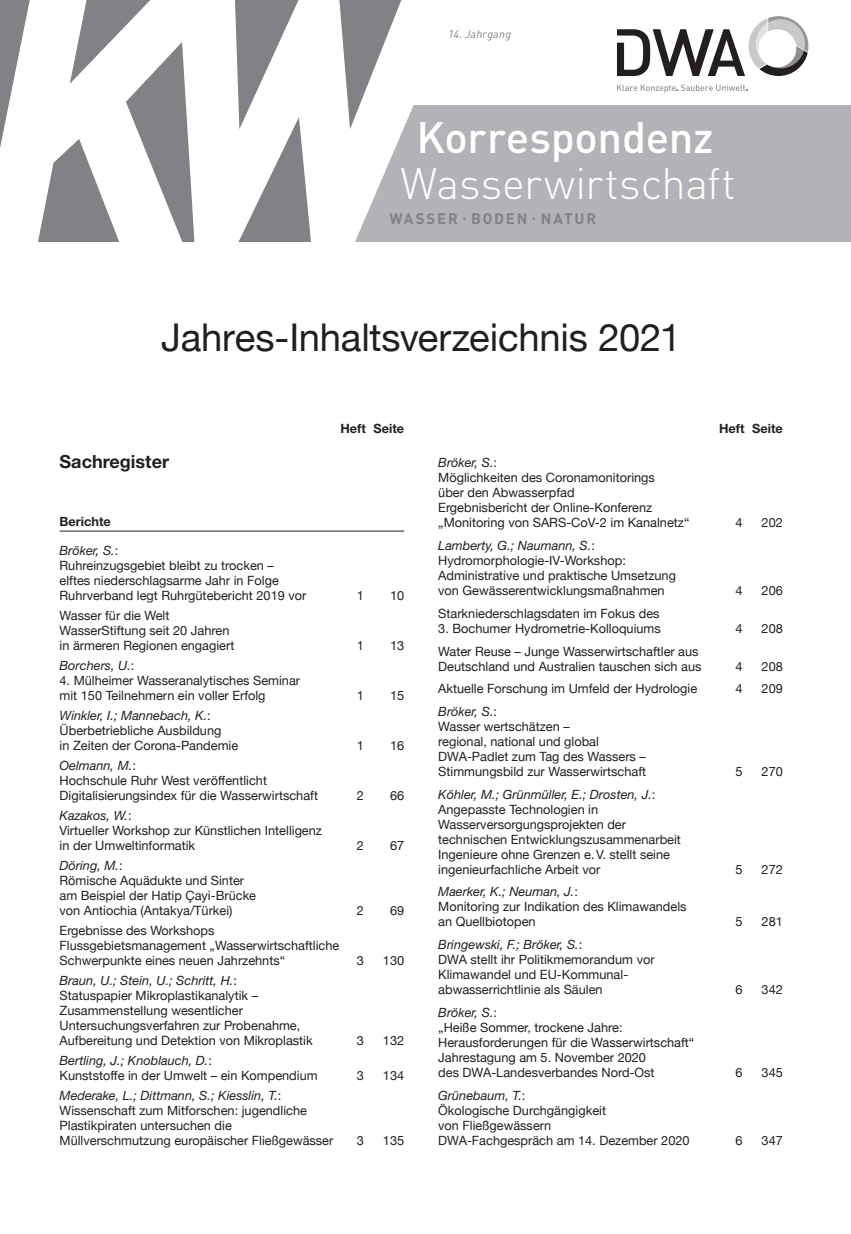
<style>
.page{position:relative;width:851px;height:1234px;background:#fff}
.page>*{position:absolute;margin:0;border:0;box-sizing:border-box;transform-origin:0 0}
.t1{font:300 43.5px "DINOT";letter-spacing:-.005em;color:#fff}
.t2{font:500 43.5px "DINOT";letter-spacing:-.01em;color:#fff}
.t3{font:38.25px "Helvetica Neue";letter-spacing:-.005em;color:#231f20}
.Head-1{font:700 18.15px "Helvetica Neue LT Std";color:#231f20}
.t4{font:700 15px "DINOT";letter-spacing:.115em;color:#808285}
.Inhalt-body{font:12.75px/15px "Helvetica Neue";color:#231f20}
.Heft-Seite{font:700 12.75px "Helvetica Neue LT Std";color:#231f20}
.Inhalt-body-2{font:italic 12.75px "Helvetica Neue LT Std";color:#231f20}
.Inhalt-ZÜ{font:700 12.75px "Helvetica Neue LT Std";color:#231f20}
.t5{font:italic 11.25px "DINOT";letter-spacing:.015em;color:#808285}
.s1{font-family:"Helvetica Neue LT Std";font-style:italic}
.s2{font-family:"Helvetica Neue";font-style:normal}
</style>
<div class="page">
<hr style="left:60px;top:530px;width:344px;height:1px;background:#231f20">
<div style="left:191px;top:105px;width:659px;height:137px;background:#b2b3b7"></div>
<svg style="left:617px;top:84px;width:130px;height:9px"></svg>
<svg style="left:617px;top:16px;width:191px;height:60px"></svg>
<svg style="left:0;top:0;width:414px;height:242px"></svg>
<p class="t5" style="left:448px;top:25px;width:64px">14. Jahrgang</p>
<p class="t2" style="left:416px;top:104px;width:298px">Korrespondenz</p>
<p class="t1" style="left:400px;top:150px;width:336px">Wasserwirtschaft</p>
<p class="t4" style="left:389px;top:207px;width:208px">WASSER · BODEN · NATUR</p>
<p class="t3" style="left:161px;top:310px;width:521px">Jahres-Inhaltsverzeichnis 2021</p>
<p class="Head-1" style="left:60px;top:450px;width:111px">Sachregister</p>
<p class="Inhalt-ZÜ" style="left:60px;top:514px;width:53px">Berichte</p>
<p class="Inhalt-body" style="left:60px;top:543px;width:248px"><span class="s1">Bröker, S.</span>:<br>Ruhreinzugsgebiet bleibt zu trocken – elftes niederschlagsarme Jahr in Folge Ruhrverband legt Ruhrgütebericht 2019 vor</p>
<p class="Heft-Seite" style="left:340px;top:420px;width:65px">Heft Seite</p>
<p class="Heft-Seite" style="left:719px;top:420px;width:65px">Heft Seite</p>
<p class="Inhalt-body" style="left:356px;top:588px;width:9px">1</p>
<p class="Inhalt-body" style="left:390px;top:588px;width:16px">10</p>
<p class="Inhalt-body" style="left:438px;top:456px;width:253px"><span class="s1">Bröker, S.</span>:<br>Möglichkeiten des Coronamonitorings<br>über den Abwasserpfad<br>Ergebnisbericht der Online-Konferenz „Monitoring von SARS-CoV-2 im Kanalnetz“</p>
<p class="Inhalt-body" style="left:438px;top:538px;width:239px"><span class="s1">Lamberty, G.; Naumann, S.</span>:<br>Hydromorphologie-IV-Workshop:<br>Administrative und praktische Umsetzung von Gewässerentwicklungsmaßnahmen</p>
<p class="Inhalt-body" style="left:735px;top:516px;width:9px">4</p>
<p class="Inhalt-body" style="left:761px;top:516px;width:23px">202</p>
<p class="Inhalt-body" style="left:735px;top:583px;width:9px">4</p>
<p class="Inhalt-body" style="left:761px;top:583px;width:23px">206</p>
<p class="Inhalt-body" style="left:60px;top:608px;width:176px">Wasser für die Welt<br>WasserStiftung seit 20 Jahren in ärmeren Regionen engagiert</p>
<p class="Inhalt-body-2" style="left:60px;top:657px;width:76px">Borchers, U.<span class="s2">:</span></p>
<p class="Inhalt-body" style="left:60px;top:673px;width:242px">4. Mülheimer Wasseranalytisches Seminar mit 150 Teilnehmern ein voller Erfolg</p>
<p class="Inhalt-body" style="left:60px;top:708px;width:180px"><span class="s1">Winkler, I.; Mannebach, K.</span>:<br>Überbetriebliche Ausbildung<br>in Zeiten der Corona-Pandemie</p>
<p class="Inhalt-body" style="left:60px;top:758px;width:260px"><span class="s1">Oelmann, M.</span>:<br>Hochschule Ruhr West veröffentlicht<br>Digitalisierungsindex für die Wasserwirtschaft</p>
<p class="Inhalt-body" style="left:60px;top:808px;width:264px"><span class="s1">Kazakos, W.</span>:<br>Virtueller Workshop zur Künstlichen Intelligenz in der Umweltinformatik</p>
<p class="Inhalt-body" style="left:60px;top:858px;width:198px"><span class="s1">Döring, M.</span>:<br>Römische Aquädukte und Sinter am Beispiel der Hatip Çayi-Brücke von Antiochia (Antakya/Türkei)</p>
<p class="Inhalt-body" style="left:60px;top:923px;width:281px">Ergebnisse des Workshops<br>Flussgebietsmanagement „Wasserwirtschaftliche<br>Schwerpunkte eines neuen Jahrzehnts“</p>
<p class="Inhalt-body" style="left:60px;top:973px;width:254px"><span class="s1">Braun, U.; Stein, U.; Schritt, H.</span>:<br>Statuspapier Mikroplastikanalytik – Zusammenstellung wesentlicher Untersuchungsverfahren zur Probenahme, Aufbereitung und Detektion von Mikroplastik</p>
<p class="Inhalt-body" style="left:60px;top:1053px;width:259px"><span class="s1">Bertling, J.; Knoblauch, D.</span>:<br>Kunststoffe in der Umwelt – ein Kompendium</p>
<p class="Inhalt-body" style="left:60px;top:1087px;width:275px"><span class="s1">Mederake, L.; Dittmann, S.; Kiesslin, T.</span>:<br>Wissenschaft zum Mitforschen: jugendliche Plastikpiraten untersuchen die Müllverschmutzung europäischer Fließgewässer</p>
<p class="Inhalt-body" style="left:356px;top:638px;width:9px">1</p>
<p class="Inhalt-body" style="left:390px;top:638px;width:16px">13</p>
<p class="Inhalt-body" style="left:356px;top:688px;width:9px">1</p>
<p class="Inhalt-body" style="left:390px;top:688px;width:16px">15</p>
<p class="Inhalt-body" style="left:356px;top:738px;width:9px">1</p>
<p class="Inhalt-body" style="left:390px;top:738px;width:16px">16</p>
<p class="Inhalt-body" style="left:356px;top:788px;width:9px">2</p>
<p class="Inhalt-body" style="left:390px;top:788px;width:16px">66</p>
<p class="Inhalt-body" style="left:356px;top:838px;width:9px">2</p>
<p class="Inhalt-body" style="left:390px;top:838px;width:16px">67</p>
<p class="Inhalt-body" style="left:356px;top:903px;width:9px">2</p>
<p class="Inhalt-body" style="left:390px;top:903px;width:16px">69</p>
<p class="Inhalt-body" style="left:356px;top:953px;width:9px">3</p>
<p class="Inhalt-body" style="left:383px;top:953px;width:23px">130</p>
<p class="Inhalt-body" style="left:356px;top:1033px;width:9px">3</p>
<p class="Inhalt-body" style="left:383px;top:1033px;width:23px">132</p>
<p class="Inhalt-body" style="left:356px;top:1068px;width:9px">3</p>
<p class="Inhalt-body" style="left:383px;top:1068px;width:23px">134</p>
<p class="Inhalt-body" style="left:356px;top:1132px;width:9px">3</p>
<p class="Inhalt-body" style="left:383px;top:1132px;width:23px">135</p>
<p class="Inhalt-body" style="left:438px;top:606px;width:223px">Starkniederschlagsdaten im Fokus des</p>
<p class="Inhalt-body" style="left:438px;top:621px;width:224px">3. Bochumer Hydrometrie-Kolloquiums</p>
<p class="Inhalt-body" style="left:735px;top:621px;width:9px">4</p>
<p class="Inhalt-body" style="left:761px;top:621px;width:23px">208</p>
<p class="Inhalt-body" style="left:438px;top:644px;width:265px">Water Reuse – Junge Wasserwirtschaftler aus<br>Deutschland und Australien tauschen sich aus</p>
<p class="Inhalt-body" style="left:735px;top:659px;width:9px">4</p>
<p class="Inhalt-body" style="left:761px;top:659px;width:23px">208</p>
<p class="Inhalt-body" style="left:438px;top:681px;width:260px">Aktuelle Forschung im Umfeld der Hydrologie</p>
<p class="Inhalt-body" style="left:735px;top:681px;width:9px">4</p>
<p class="Inhalt-body" style="left:761px;top:681px;width:23px">209</p>
<p class="Inhalt-body" style="left:438px;top:704px;width:209px"><span class="s1">Bröker, S.</span>:<br>Wasser wertschätzen –<br>regional, national und global<br>DWA-Padlet zum Tag des Wassers –<br>Stimmungsbild zur Wasserwirtschaft</p>
<p class="Inhalt-body" style="left:735px;top:764px;width:9px">5</p>
<p class="Inhalt-body" style="left:761px;top:764px;width:23px">270</p>
<p class="Inhalt-body" style="left:438px;top:787px;width:244px"><span class="s1">Köhler, M.; Grünmüller, E.; Drosten, J.</span>:<br>Angepasste Technologien in Wasserversorgungsprojekten der technischen Entwicklungszusammenarbeit Ingenieure ohne Grenzen e.V. stellt seine ingenieurfachliche Arbeit vor</p>
<p class="Inhalt-body" style="left:438px;top:884px;width:250px"><span class="s1">Maerker, K.; Neuman, J.</span>:<br>Monitoring zur Indikation des Klimawandels an Quellbiotopen</p>
<p class="Inhalt-body" style="left:438px;top:937px;width:218px"><span class="s1">Bringewski, F.; Bröker, S.</span>:<br>DWA stellt ihr Politikmemorandum vor<br>Klimawandel und EU-Kommunal&shy;abwasserrichtlinie als Säulen</p>
<p class="Inhalt-body" style="left:438px;top:1005px;width:257px"><span class="s1">Bröker, S.</span>:<br>„Heiße Sommer, trockene Jahre:<br>Herausforderungen für die Wasserwirtschaft“<br>Jahrestagung am 5. November 2020<br>des DWA-Landesverbandes Nord-Ost</p>
<p class="Inhalt-body" style="left:438px;top:1087px;width:253px"><span class="s1">Grünebaum, T.</span>:<br>Ökologische Durchgängigkeit<br>von Fließgewässern<br>DWA-Fachgespräch am 14. Dezember 2020</p>
<p class="Inhalt-body" style="left:735px;top:862px;width:9px">5</p>
<p class="Inhalt-body" style="left:761px;top:862px;width:23px">272</p>
<p class="Inhalt-body" style="left:735px;top:914px;width:9px">5</p>
<p class="Inhalt-body" style="left:761px;top:914px;width:23px">281</p>
<p class="Inhalt-body" style="left:735px;top:982px;width:9px">6</p>
<p class="Inhalt-body" style="left:761px;top:982px;width:23px">342</p>
<p class="Inhalt-body" style="left:735px;top:1065px;width:9px">6</p>
<p class="Inhalt-body" style="left:761px;top:1065px;width:23px">345</p>
<p class="Inhalt-body" style="left:735px;top:1132px;width:9px">6</p>
<p class="Inhalt-body" style="left:761px;top:1132px;width:23px">347</p>
</div>
